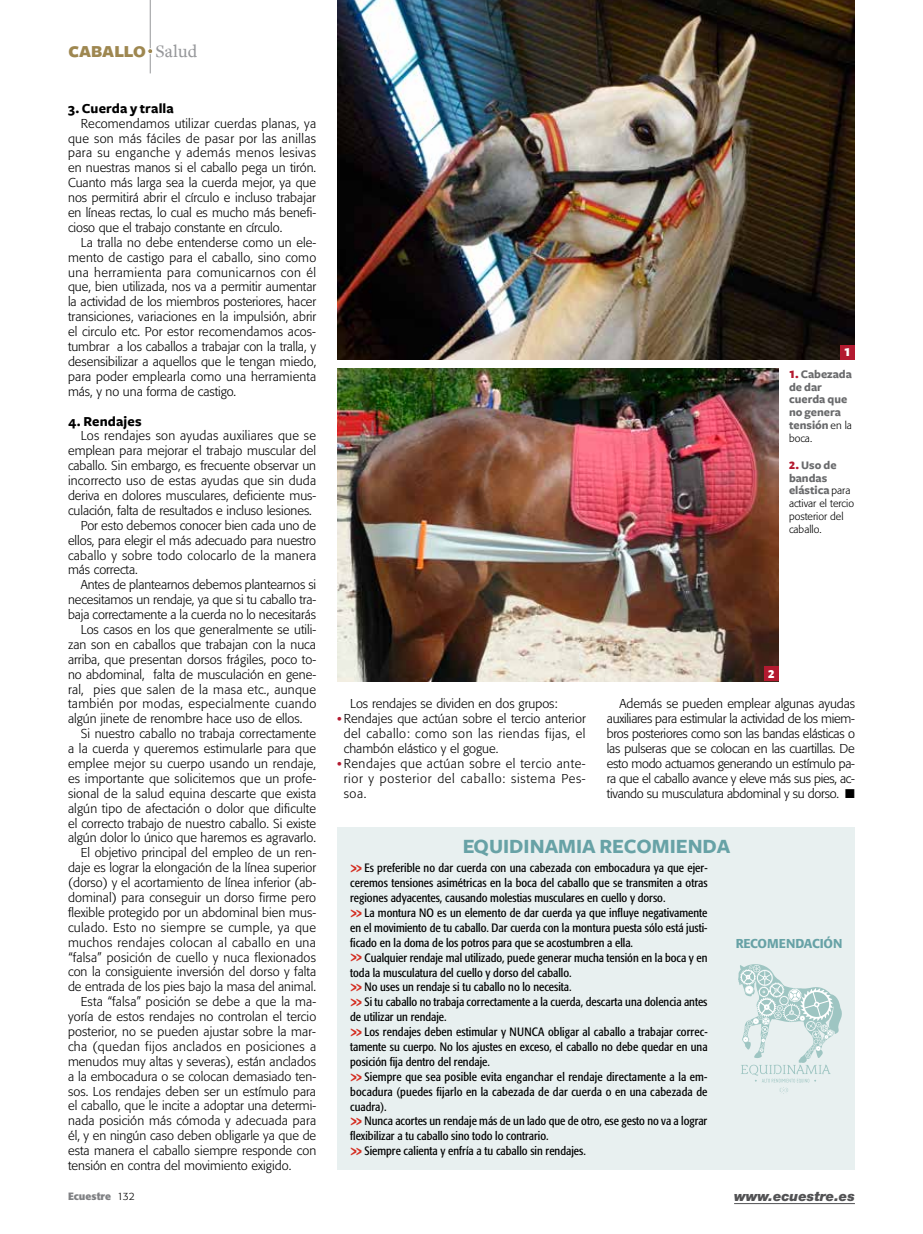
<style>
.page{position:relative;width:923px;height:1234px;background:#fff}
.page>*{position:absolute;margin:0;border:0;box-sizing:border-box;transform-origin:0 0}
.t1{font:22.5px "Freight Sans Bold SC";letter-spacing:-.03em;color:#9e8750}
.t2{font:700 21px "Freight Sans";color:#72adb1}
.t3{font:700 14.25px "Freight Sans";letter-spacing:.01em;color:#000}
.t4{font:italic 900 13.5px "Helvetica Neue LT Std";color:#525254}
.t5{font:300 12.75px/14.9px "Formata";color:#000;text-align:justify}
.t6{font:300 12.75px "Formata";letter-spacing:.02em;color:#000}
.t7{font:300 12.75px "Formata";letter-spacing:.025em;color:#000}
.t8{font:300 12.75px "Formata";letter-spacing:.03em;color:#000}
.t9{font:500 12.75px "Formata";letter-spacing:-.005em;color:#72adb1}
.t10{font:12.75px "Freight Sans Black SC";color:#fff}
.t11{font:condensed 12px/14.9px "Formata";color:#000}
.t12{font:700 12px/12.8px "Freight Sans";color:#696a6c}
.t13{font:300 10.5px/12.8px "Formata";color:#000}
.t14{font:700 10.5px "Formata";color:#808184}
.s1{font-family:"Freight Text";font-weight:500;font-size:18px;color:#96979a}
.s2{font-family:"Freight Sans Black SC";font-weight:400;color:#b31a30}
.s3{font-family:"Formata";font-weight:300;font-size:10.5px;color:#000}
.s4{font-weight:500;font-stretch:condensed;font-size:12px;color:#b31a30}
.s5{font-family:"Freight Micro";font-weight:900;font-stretch:normal;font-size:19.5px;color:#d42e21}
.s6{font-weight:300;color:#000}
</style>
<div class="page">
<hr style="left:734px;top:1202px;width:121px;height:1px;background:#525254">
<div style="left:337px;top:827px;width:518px;height:342px;background:#e8f0f0"></div>
<svg style="left:738px;top:964px;width:104px;height:129px"></svg>
<img style="left:337px;top:0;width:518px;height:359px">
<img style="left:337px;top:368px;width:442px;height:313px">
<div style="left:840px;top:345px;width:15px;height:14px;background:#b31a30"></div>
<div style="left:764px;top:666px;width:15px;height:15px;background:#b31a30"></div>
<hr style="left:150px;top:0;width:1px;height:73px;background:#96979a">
<svg style="left:147px;top:48px;width:6px;height:6px"></svg>
<h1 class="t1" style="left:68px;top:37px;width:131px">caballo <span class="s1">Salud</span></h1>
<p class="t3" style="left:68px;top:100px;width:107px">3. Cuerda y tralla</p>
<p class="t5" style="left:68px;top:116px;width:250px;text-indent:13px">Recomendamos utilizar cuerdas planas, ya que son más fáciles de pasar por las anillas para su enganche y además menos lesivas en nuestras manos si el caballo pega un tirón.<br>Cuanto más larga sea la cuerda mejor, ya que nos permitirá abrir el círculo e incluso trabajar en líneas rectas, lo cual es mucho más benefi&shy;cioso que el trabajo constante en círculo.</p>
<p class="t5" style="left:68px;top:235px;width:250px;text-indent:13px">La tralla no debe entenderse como un ele&shy;mento de castigo para el caballo, sino como una herramienta para comunicarnos con él que, bien utilizada, nos va a permitir aumentar la actividad de los miembros posteriores, hacer transiciones, variaciones en la impulsión, abrir el circulo etc. Por estor recomendamos acos&shy;tumbrar a los caballos a trabajar con la tralla, y desensibilizar a aquellos que le tengan miedo, para poder emplearla como una herramienta más, y no una forma de castigo.</p>
<p class="t3" style="left:68px;top:413px;width:75px">4. Rendajes</p>
<p class="t6" style="left:81px;top:428px;width:237px">Los rendajes son ayudas auxiliares que se</p>
<p class="t5" style="left:68px;top:443px;width:250px">emplean para mejorar el trabajo muscular del</p>
<p class="t5" style="left:68px;top:458px;width:250px">caballo. Sin embargo, es frecuente observar un</p>
<p class="t5" style="left:68px;top:473px;width:249px">incorrecto uso de estas ayudas que sin duda</p>
<p class="t5" style="left:68px;top:488px;width:250px">deriva en dolores musculares, deficiente mus-</p>
<p class="t5" style="left:68px;top:503px;width:245px">culación, falta de resultados e incluso lesiones.</p>
<p class="t5" style="left:81px;top:518px;width:237px">Por esto debemos conocer bien cada uno de</p>
<p class="t5" style="left:68px;top:532px;width:250px">ellos, para elegir el más adecuado para nuestro</p>
<p class="t6" style="left:68px;top:547px;width:249px">caballo y sobre todo colocarlo de la manera</p>
<p class="t5" style="left:68px;top:562px;width:71px">más correcta.</p>
<p class="t5" style="left:81px;top:577px;width:237px">Antes de plantearnos debemos plantearnos si</p>
<p class="t5" style="left:68px;top:592px;width:250px">necesitamos un rendaje, ya que si tu caballo tra-</p>
<p class="t5" style="left:68px;top:607px;width:250px">baja correctamente a la cuerda no lo necesitarás</p>
<p class="t5" style="left:81px;top:622px;width:237px">Los casos en los que generalmente se utili-</p>
<p class="t5" style="left:68px;top:637px;width:249px">zan son en caballos que trabajan con la nuca</p>
<p class="t5" style="left:68px;top:651px;width:249px">arriba, que presentan dorsos frágiles, poco to-</p>
<p class="t5" style="left:68px;top:666px;width:250px">no abdominal, falta de musculación en gene-</p>
<p class="t6" style="left:68px;top:681px;width:249px">ral, pies que salen de la masa etc., aunque</p>
<p class="t8" style="left:68px;top:696px;width:250px">también por modas, especialmente cuando</p>
<p class="t5" style="left:68px;top:711px;width:236px">algún jinete de renombre hace uso de ellos.</p>
<p class="t5" style="left:81px;top:726px;width:237px">Si nuestro caballo no trabaja correctamente</p>
<p class="t5" style="left:68px;top:741px;width:249px">a la cuerda y queremos estimularle para que</p>
<p class="t5" style="left:68px;top:756px;width:250px">emplee mejor su cuerpo usando un rendaje,</p>
<p class="t5" style="left:68px;top:771px;width:250px">es importante que solicitemos que un profe-</p>
<p class="t5" style="left:68px;top:785px;width:250px">sional de la salud equina descarte que exista</p>
<p class="t5" style="left:68px;top:800px;width:249px">algún tipo de afectación o dolor que dificulte</p>
<p class="t5" style="left:68px;top:815px;width:250px">el correcto trabajo de nuestro caballo. Si existe</p>
<p class="t5" style="left:68px;top:830px;width:250px">algún dolor lo único que haremos es agravarlo.</p>
<p class="t5" style="left:81px;top:845px;width:237px">El objetivo principal del empleo de un ren-</p>
<p class="t5" style="left:68px;top:860px;width:250px">daje es lograr la elongación de la línea superior</p>
<p class="t5" style="left:68px;top:875px;width:250px">(dorso) y el acortamiento de línea inferior (ab-</p>
<p class="t5" style="left:68px;top:890px;width:249px">dominal) para conseguir un dorso firme pero</p>
<p class="t5" style="left:68px;top:904px;width:250px">flexible protegido por un abdominal bien mus-</p>
<p class="t7" style="left:68px;top:919px;width:250px">culado. Esto no siempre se cumple, ya que</p>
<p class="t7" style="left:68px;top:934px;width:249px">muchos rendajes colocan al caballo en una</p>
<p class="t5" style="left:68px;top:949px;width:249px">“falsa” posición de cuello y nuca flexionados</p>
<p class="t5" style="left:68px;top:964px;width:249px">con la consiguiente inversión del dorso y falta</p>
<p class="t5" style="left:68px;top:979px;width:250px">de entrada de los pies bajo la masa del animal.</p>
<p class="t5" style="left:81px;top:994px;width:237px">Esta “falsa” posición se debe a que la ma-</p>
<p class="t5" style="left:68px;top:1009px;width:250px">yoría de estos rendajes no controlan el tercio</p>
<p class="t5" style="left:68px;top:1023px;width:249px">posterior, no se pueden ajustar sobre la mar-</p>
<p class="t7" style="left:68px;top:1038px;width:249px">cha (quedan fijos anclados en posiciones a</p>
<p class="t5" style="left:68px;top:1053px;width:250px">menudos muy altas y severas), están anclados</p>
<p class="t5" style="left:68px;top:1068px;width:250px">a la embocadura o se colocan demasiado ten-</p>
<p class="t5" style="left:68px;top:1083px;width:249px">sos. Los rendajes deben ser un estímulo para</p>
<p class="t5" style="left:68px;top:1098px;width:250px">el caballo, que le incite a adoptar una determi-</p>
<p class="t5" style="left:68px;top:1113px;width:249px">nada posición más cómoda y adecuada para</p>
<p class="t5" style="left:68px;top:1128px;width:250px">él, y en ningún caso deben obligarle ya que de</p>
<p class="t5" style="left:68px;top:1142px;width:250px">esta manera el caballo siempre responde con</p>
<p class="t5" style="left:68px;top:1157px;width:225px">tensión en contra del movimiento exigido.</p>
<p class="t10" style="left:844px;top:345px;width:8px">1</p>
<p class="t12" style="left:789px;top:368px;width:64px"><span class="s2">1.</span> Cabezada de dar cuerda que no genera tensión <span class="s3">en la</span></p>
<p class="t13" style="left:789px;top:431px;width:25px">boca.</p>
<p class="t12" style="left:789px;top:459px;width:63px"><span class="s2">2.</span> Uso de bandas elástica <span class="s3">para</span></p>
<p class="t13" style="left:789px;top:497px;width:66px">activar el tercio posterior del caballo.</p>
<p class="t5" style="left:350px;top:696px;width:209px">Los rendajes se dividen en dos grupos:</p>
<p class="t5" style="left:344px;top:711px;width:243px;text-indent:-6px"><span class="s4">•</span> Rendajes que actúan sobre el tercio anterior del caballo: como son las riendas fijas, el chambón elástico y el gogue.</p>
<p class="t5" style="left:344px;top:756px;width:243px;text-indent:-6px"><span class="s4">•</span> Rendajes que actúan sobre el tercio ante&shy;rior y posterior del caballo: sistema Pes&shy;soa.</p>
<p class="t10" style="left:768px;top:666px;width:8px">2</p>
<p class="t5" style="left:607px;top:696px;width:250px;text-indent:13px">Además se pueden emplear algunas ayudas auxiliares para estimular la actividad de los miem&shy;bros posteriores como son las bandas elásticas o las pulseras que se colocan en las cuartillas. De esto modo actuamos generando un estímulo pa&shy;ra que el caballo avance y eleve más sus pies, ac&shy;tivando su musculatura abdominal y su dorso. ■</p>
<h2 class="t2" style="left:462px;top:835px;width:270px">EQUIDINAMIA RECOMIENDA</h2>
<p class="t11" style="left:350px;top:860px;width:359px"><span class="s5">»</span> Es preferible no dar cuerda con una cabezada con embocadura ya que ejer&shy;ceremos tensiones asimétricas en la boca del caballo que se transmiten a otras regiones adyacentes, causando molestias musculares en cuello y dorso.<br><span class="s5">»</span> La montura NO es un elemento de dar cuerda ya que influye negativamente en el movimiento de tu caballo. Dar cuerda con la montura puesta sólo está justi&shy;ficado en la doma de los potros para que se acostumbren a ella.<br><span class="s5">»</span> Cualquier rendaje mal utilizado, puede generar mucha tensión en la boca y en toda la musculatura del cuello y dorso del caballo.<br><span class="s5">»</span> No uses un rendaje si tu caballo no lo necesita.<br><span class="s5">»</span> Si tu caballo no trabaja correctamente a la cuerda, descarta una dolencia antes de utilizar un rendaje.<br><span class="s5">»</span> Los rendajes deben estimular y NUNCA obligar al caballo a trabajar correc&shy;tamente su cuerpo. No los ajustes en exceso, el caballo no debe quedar en una posición fija dentro del rendaje.<br><span class="s5">»</span> Siempre que sea posible evita enganchar el rendaje directamente a la em&shy;bocadura (puedes fijarlo en la cabezada de dar cuerda o en una cabezada de cuadra).<br><span class="s5">»</span> Nunca acortes un rendaje más de un lado que de otro, ese gesto no va a lograr flexibilizar a tu caballo sino todo lo contrario.<br><span class="s5">»</span> Siempre calienta y enfría a tu caballo sin rendajes.</p>
<p class="t9" style="left:735px;top:935px;width:109px">RECOMENDACIÓN</p>
<p class="t14" style="left:68px;top:1189px;width:68px">Ecuestre <span class="s6">132</span></p>
<p class="t4" style="left:734px;top:1187px;width:122px">www.ecuestre.es</p>
</div>
